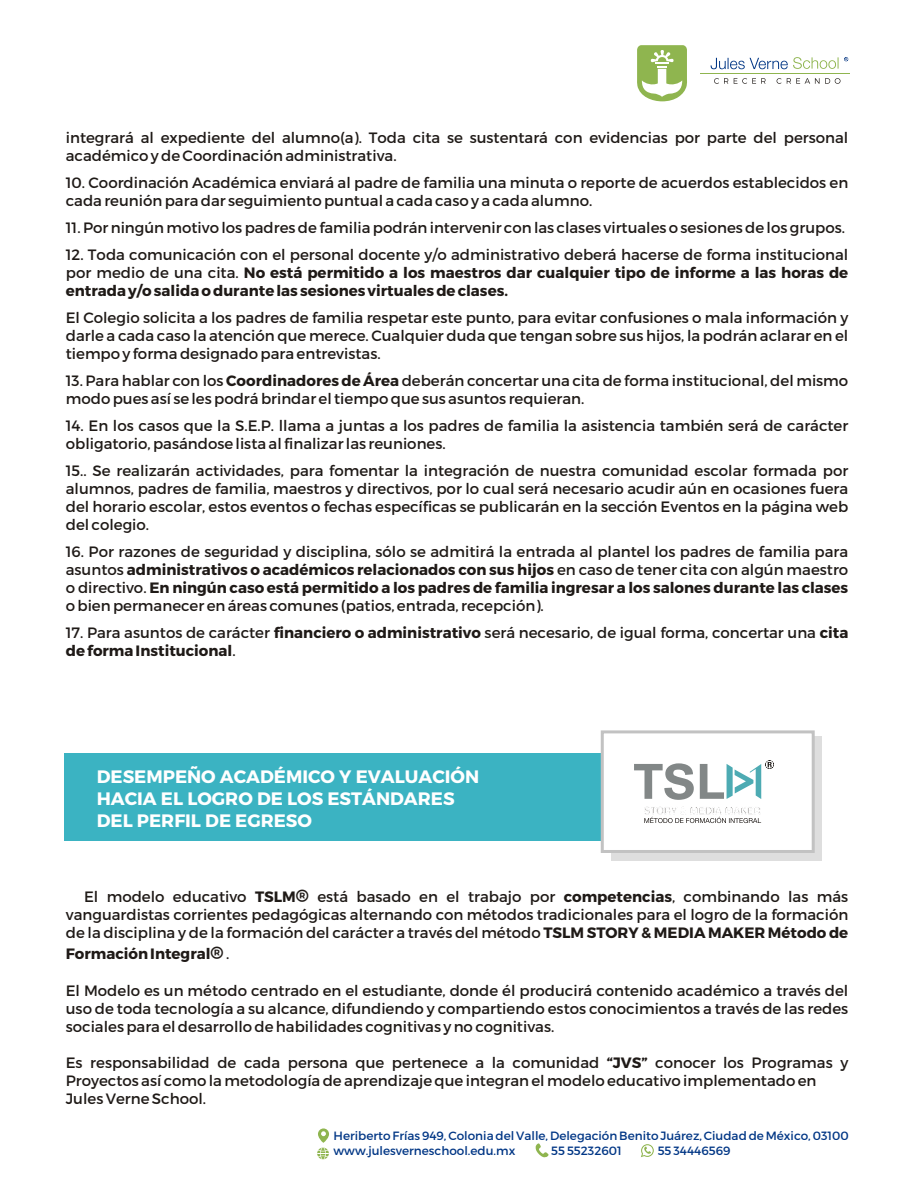
<style>
.page{position:relative;width:915px;height:1191px;background:#fff}
.page>*{position:absolute;margin:0;border:0;box-sizing:border-box;transform-origin:0 0}
.t1{font:700 18px/21.6px "Montserrat";color:#fff}
.t2{font:15px/18px "Montserrat";color:#1f1a17}
.t3{font:700 15px/18px "Montserrat";color:#1f1a17;text-align:justify}
.t4{font:12px/14.4px "Montserrat";color:#003685}
.s1{font-weight:400}
.s2{font-weight:700}
.s3{font-weight:700;font-size:18px}
.s4{font-size:18px}
</style>
<div class="page">
<svg style="left:714px;top:78px;width:127px;height:6px"></svg>
<hr style="left:700px;top:73px;width:150px;height:1px;background:#8fb54f">
<svg style="left:711px;top:57px;width:137px;height:12px"></svg>
<svg style="left:637px;top:45px;width:50px;height:56px"></svg>
<div style="left:64px;top:753px;width:625px;height:87px;background:#3bb3c2"></div>
<div style="left:611px;top:736px;width:211px;height:125px;background:#dedede"></div>
<div style="left:601px;top:730px;width:214px;height:123px;background:#fff;border:3px solid #c2c2c2"></div>
<svg style="left:644px;top:806px;width:117px;height:17px"></svg>
<svg style="left:634px;top:760px;width:140px;height:40px"></svg>
<svg style="left:535px;top:1143px;width:14px;height:15px"></svg>
<svg style="left:317px;top:1148px;width:12px;height:11px"></svg>
<svg style="left:318px;top:1128px;width:11px;height:15px"></svg>
<svg style="left:321px;top:1131px;width:5px;height:5px"></svg>
<svg style="left:641px;top:1144px;width:13px;height:13px"></svg>
<p class="t2" style="left:66px;top:129px;width:784px">integrará al expediente del alumno(a). Toda cita se sustentará con evidencias por parte del personal académico y de Coordinación administrativa.</p>
<p class="t2" style="left:66px;top:174px;width:784px">10. Coordinación Académica enviará al padre de familia una minuta o reporte de acuerdos establecidos en cada reunión para dar seguimiento puntual a cada caso y a cada alumno.</p>
<p class="t2" style="left:66px;top:219px;width:781px">11. Por ningún motivo los padres de familia podrán intervenir con las clases virtuales o sesiones de los grupos.</p>
<p class="t3" style="left:66px;top:246px;width:784px"><span class="s1">12. Toda comunicación con el personal docente y/o administrativo deberá hacerse de forma institucional por medio de una cita.</span> No está permitido a los maestros dar cualquier tipo de informe a las horas de entrada y/o salida o durante las sesiones virtuales de clases.</p>
<p class="t2" style="left:66px;top:309px;width:784px;text-align:justify">El Colegio solicita a los padres de familia respetar este punto, para evitar confusiones o mala información y darle a cada caso la atención que merece. Cualquier duda que tengan sobre sus hijos, la podrán aclarar en el tiempo y forma designado para entrevistas.</p>
<p class="t2" style="left:66px;top:372px;width:784px">13. Para hablar con los <span class="s2">Coordinadores de Área</span> deberán concertar una cita de forma institucional, del mismo modo pues así se les podrá brindar el tiempo que sus asuntos requieran.</p>
<p class="t2" style="left:66px;top:417px;width:784px">14. En los casos que la S.E.P. llama a juntas a los padres de familia la asistencia también será de carácter obligatorio, pasándose lista al finalizar las reuniones.</p>
<p class="t2" style="left:66px;top:462px;width:784px;text-align:justify">15.. Se realizarán actividades, para fomentar la integración de nuestra comunidad escolar formada por alumnos, padres de familia, maestros y directivos, por lo cual será necesario acudir aún en ocasiones fuera del horario escolar, estos eventos o fechas específicas se publicarán en la sección Eventos en la página web del colegio.</p>
<p class="t2" style="left:66px;top:543px;width:784px;text-align:justify">16. Por razones de seguridad y disciplina, sólo se admitirá la entrada al plantel los padres de familia para asuntos <span class="s2">administrativos o académicos relacionados con sus hijos</span> en caso de tener cita con algún maestro o directivo. <span class="s2">En ningún caso está permitido a los padres de familia ingresar a los salones durante las clases </span>o bien permanecer en áreas comunes (patios, entrada, recepción).</p>
<p class="t2" style="left:66px;top:624px;width:784px">17. Para asuntos de carácter <span class="s2">financiero o administrativo</span> será necesario, de igual forma, concertar una <span class="s2">cita de forma Institucional</span>.</p>
<p class="t1" style="left:97px;top:766px;width:384px">DESEMPEÑO ACADÉMICO Y EVALUACIÓN<br>HACIA EL LOGRO DE LOS ESTÁNDARES<br>DEL PERFIL DE EGRESO</p>
<p class="t2" style="left:66px;top:887px;width:784px;text-align:justify;text-indent:18px">El modelo educativo <span class="s2">TSLM</span><span class="s3">®</span> está basado en el trabajo por <span class="s2">competencias</span>, combinando las más vanguardistas corrientes pedagógicas alternando con métodos tradicionales para el logro de la formación de la disciplina y de la formación del carácter a través del método <span class="s2">TSLM STORY &amp; MEDIA MAKER Método de</span></p>
<p class="t3" style="left:66px;top:945px;width:165px">Formación Integral<span class="s4">®</span> <span class="s1">.</span></p>
<p class="t2" style="left:66px;top:981px;width:784px;text-align:justify">El Modelo es un método centrado en el estudiante, donde él producirá contenido académico a través del uso de toda tecnología a su alcance, difundiendo y compartiendo estos conocimientos a través de las redes sociales para el desarrollo de habilidades cognitivas y no cognitivas.</p>
<p class="t2" style="left:66px;top:1053px;width:784px">Es responsabilidad de cada persona que pertenece a la comunidad <span class="s2">“JVS”</span> conocer los Programas y<br>Proyectos así como la metodología de aprendizaje que integran el modelo educativo implementado en<br>Jules Verne School.</p>
<p class="t4" style="left:334px;top:1129px;width:517px">Heriberto Frías 949, Colonia del Valle, Delegación Benito Juárez, Ciudad de México, 03100 www.julesverneschool.edu.mx</p>
<p class="t4" style="left:551px;top:1143px;width:72px">55 55232601</p>
<p class="t4" style="left:658px;top:1143px;width:74px">55 34446569</p>
</div>
